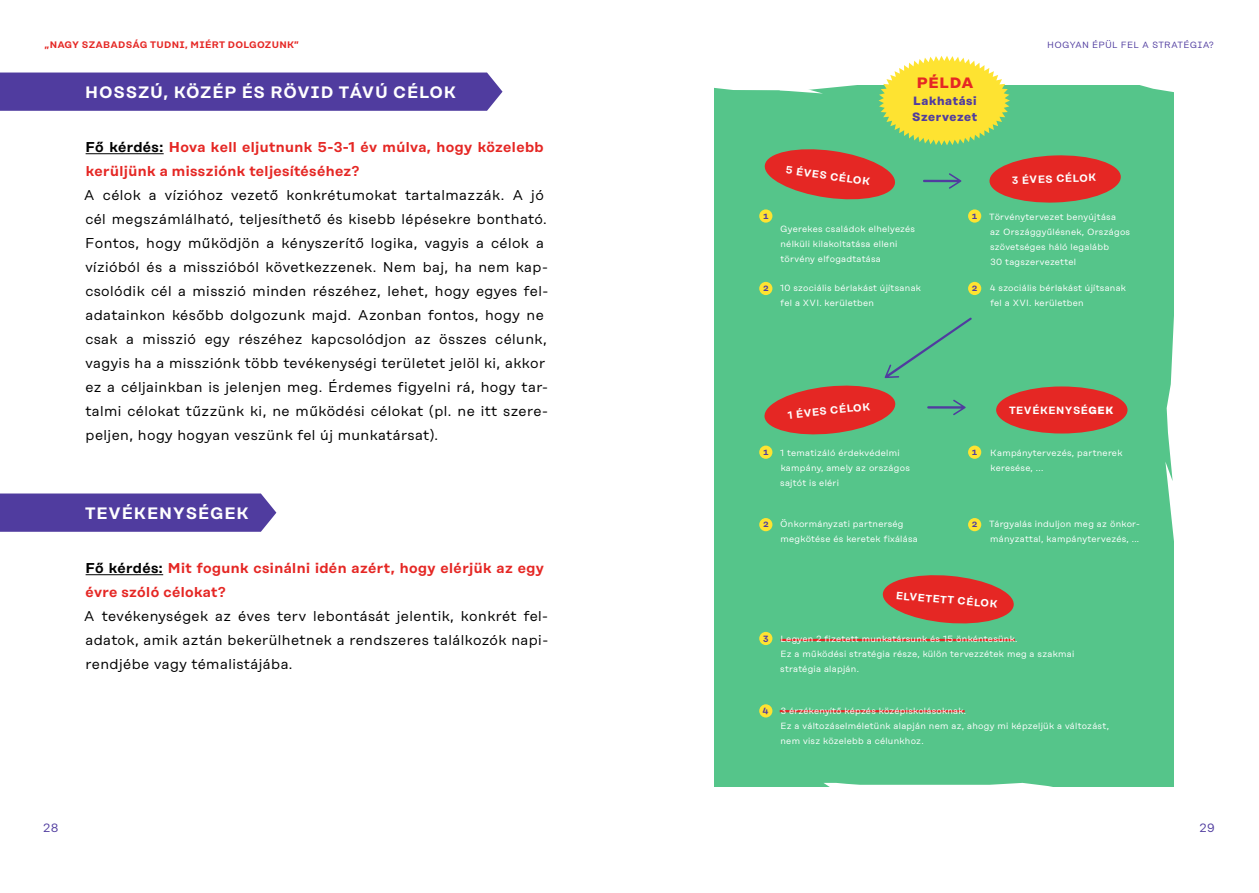
<style>
.page{position:relative;width:1259px;height:893px;background:#fff}
.page>*{position:absolute;margin:0;border:0;box-sizing:border-box;transform-origin:0 0}
.t1{font:600 16.5px "Rational Text";letter-spacing:.05em;color:#fff}
.t2{font:700 15px "Rational Text";letter-spacing:.05em;color:#e52724}
.t3{font:14.25px/24px "Rational Display";letter-spacing:.03em;color:#000}
.t4{font:600 14.25px/24px "Rational Display";letter-spacing:.03em;color:#e52724}
.t5{font:700 12px/16.5px "Rational Text";letter-spacing:.05em;color:#503c9f}
.t6{font:12px "Rational Display";color:#503c9f}
.t7{font:600 10.5px "Rational Text";letter-spacing:.05em;color:#fff}
.t8{font:600 9.45px "Rational Text";letter-spacing:.03em;color:#e52724}
.t9{font:9px/15px "Rational Display";letter-spacing:.03em;color:#fff}
.t10{font:9px "Rational Text";letter-spacing:.03em;color:#503c9f}
.t11{font:600 9px "Rational Text";color:#503c9f}
.s1{color:#000}
.s2{font-weight:700}
</style>
<div class="page">
<hr style="left:86px;top:153px;width:78px;height:1px;background:#000">
<hr style="left:86px;top:574px;width:77px;height:1px;background:#000">
<div style="left:0;top:73px;width:502px;height:38px;background:#503c9f"></div>
<svg style="left:0;top:493px;width:276px;height:39px;background:#5744a3"></svg>
<div style="left:714px;top:85px;width:460px;height:702px;background:#55c58a"></div>
<div style="left:996px;top:386px;width:131px;height:47px;background:#e52724;border-radius:50%"></div>
<svg style="left:882px;top:575px;width:132px;height:49px"></svg>
<div style="left:759px;top:209px;width:13px;height:14px;background:#fee331;border-radius:50%"></div>
<div style="left:759px;top:446px;width:13px;height:13px;background:#fee331;border-radius:50%"></div>
<div style="left:759px;top:632px;width:13px;height:13px;background:#fee331;border-radius:50%"></div>
<div style="left:968px;top:209px;width:13px;height:14px;background:#fee331;border-radius:50%"></div>
<div style="left:968px;top:446px;width:13px;height:13px;background:#fee331;border-radius:50%"></div>
<div style="left:759px;top:282px;width:13px;height:13px;background:#fee331;border-radius:50%"></div>
<div style="left:759px;top:518px;width:13px;height:13px;background:#fee331;border-radius:50%"></div>
<div style="left:759px;top:704px;width:13px;height:13px;background:#fee331;border-radius:50%"></div>
<div style="left:968px;top:282px;width:13px;height:13px;background:#fee331;border-radius:50%"></div>
<div style="left:968px;top:518px;width:13px;height:13px;background:#fee331;border-radius:50%"></div>
<hr style="left:780px;top:639px;width:235px;height:2px;background:#e52724">
<hr style="left:779px;top:710px;width:185px;height:2px;background:#e52724">
<svg style="left:1165px;top:317px;width:9px;height:224px"></svg>
<svg style="left:824px;top:783px;width:229px;height:4px"></svg>
<svg style="left:714px;top:56px;width:460px;height:147px"></svg>
<svg style="left:764px;top:317px;width:208px;height:118px"></svg>
<p class="t8" style="left:45px;top:39px;width:256px">„NAGY SZABADSÁG TUDNI, MIÉRT DOLGOZUNK”</p>
<p class="t1" style="left:85px;top:83px;width:372px">HOSSZÚ, KÖZÉP ÉS RÖVID TÁVÚ CÉLOK</p>
<p class="t4" style="left:86px;top:135px;width:459px"><span class="s1">Fő kérdés:</span> Hova kell eljutnunk 5-3-1 év múlva, hogy közelebb kerüljünk a missziónk teljesítéséhez?</p>
<p class="t3" style="left:84px;top:183px;width:466px">A célok a vízióhoz vezető konkrétumokat tartalmazzák. A jó cél megszámlálható, teljesíthető és kisebb lépésekre bontható.<br>Fontos, hogy működjön a kényszerítő logika, vagyis a célok a vízióból és a misszióból következzenek. Nem baj, ha nem kap&shy;csolódik cél a misszió minden részéhez, lehet, hogy egyes fel&shy;adatainkon később dolgozunk majd. Azonban fontos, hogy ne csak a misszió egy részéhez kapcsolódjon az összes célunk, vagyis ha a missziónk több tevékenységi területet jelöl ki, akkor ez a céljainkban is jelenjen meg. Érdemes figyelni rá, hogy tar&shy;talmi célokat tűzzünk ki, ne működési célokat (pl. ne itt szere&shy;peljen, hogy hogyan veszünk fel új munkatársat).</p>
<p class="t1" style="left:85px;top:504px;width:165px">TEVÉKENYSÉGEK</p>
<p class="t4" style="left:86px;top:556px;width:460px"><span class="s1">Fő kérdés:</span> Mit fogunk csinálni idén azért, hogy elérjük az egy évre szóló célokat?</p>
<p class="t3" style="left:84px;top:604px;width:466px;text-align:justify">A tevékenységek az éves terv lebontását jelentik, konkrét fel&shy;adatok, amik aztán bekerülhetnek a rendszeres találkozók napi&shy;rendjébe vagy témalistájába.</p>
<p class="t6" style="left:44px;top:821px;width:17px">28</p>
<p class="t2" style="left:917px;top:74px;width:58px">PÉLDA</p>
<p class="t5" style="left:912px;top:92px;width:66px">Lakhatási<br>Szervezet</p>
<p class="t10" style="left:1047px;top:39px;width:168px">HOGYAN ÉPÜL FEL A STRATÉGIA?</p>
<p class="t11" style="left:763px;top:210px;width:7px">1</p>
<p class="t11" style="left:763px;top:282px;width:7px">2</p>
<p class="t7" style="left:787px;top:164px;width:86px;rotate:8deg">5 ÉVES CÉLOK</p>
<p class="t9" style="left:780px;top:221px;width:136px">Gyerekes családok elhelyezés nélküli kilakoltatása elleni törvény elfogadtatása</p>
<p class="t9" style="left:780px;top:281px;width:142px">10 szociális bérlakást újítsanak fel a XVI. kerületben</p>
<p class="t11" style="left:972px;top:210px;width:7px">1</p>
<p class="t11" style="left:972px;top:282px;width:7px">2</p>
<p class="t7" style="left:1012px;top:174px;width:86px;rotate:-2deg">3 ÉVES CÉLOK</p>
<p class="t9" style="left:989px;top:209px;width:142px">Törvénytervezet benyújtása<br>az Országgyűlésnek, Országos szövetséges háló legalább<br>30 tagszervezettel</p>
<p class="t9" style="left:990px;top:281px;width:138px">4 szociális bérlakást újítsanak fel a XVI. kerületben</p>
<p class="t7" style="left:787px;top:409px;width:84px;rotate:-6deg">1 ÉVES CÉLOK</p>
<p class="t7" style="left:1009px;top:404px;width:106px">TEVÉKENYSÉ<span class="s2">GEK</span></p>
<p class="t11" style="left:763px;top:446px;width:7px">1</p>
<p class="t9" style="left:780px;top:445px;width:131px">1 tematizáló érdekvédelmi kampány, amely az országos sajtót is eléri</p>
<p class="t11" style="left:972px;top:446px;width:7px">1</p>
<p class="t9" style="left:990px;top:445px;width:134px">Kampánytervezés, partnerek keresése, ...</p>
<p class="t11" style="left:763px;top:519px;width:7px">2</p>
<p class="t9" style="left:780px;top:517px;width:139px">Önkormányzati partnerség megkötése és keretek fixálása</p>
<p class="t11" style="left:972px;top:519px;width:7px">2</p>
<p class="t9" style="left:989px;top:517px;width:152px">Tárgyalás induljon meg az önkor&shy;mányzattal, kampánytervezés, ...</p>
<p class="t7" style="left:896px;top:589px;width:103px;rotate:5deg">ELVETETT CÉLOK</p>
<p class="t11" style="left:763px;top:632px;width:7px">3</p>
<p class="t11" style="left:762px;top:704px;width:7px">4</p>
<p class="t9" style="left:780px;top:632px;width:295px">Legyen 2 fizetett munkatársunk és 15 önkéntesünk.<br>Ez a működési stratégia része, külön tervezzétek meg a szakmai stratégia alapján.</p>
<p class="t9" style="left:780px;top:703px;width:330px">3 érzékenyítő képzés középiskolásoknak.<br>Ez a változáselméletünk alapján nem az, ahogy mi képzeljük a változást, nem visz közelebb a célunkhoz.</p>
<p class="t6" style="left:1199px;top:821px;width:16px">29</p>
</div>
